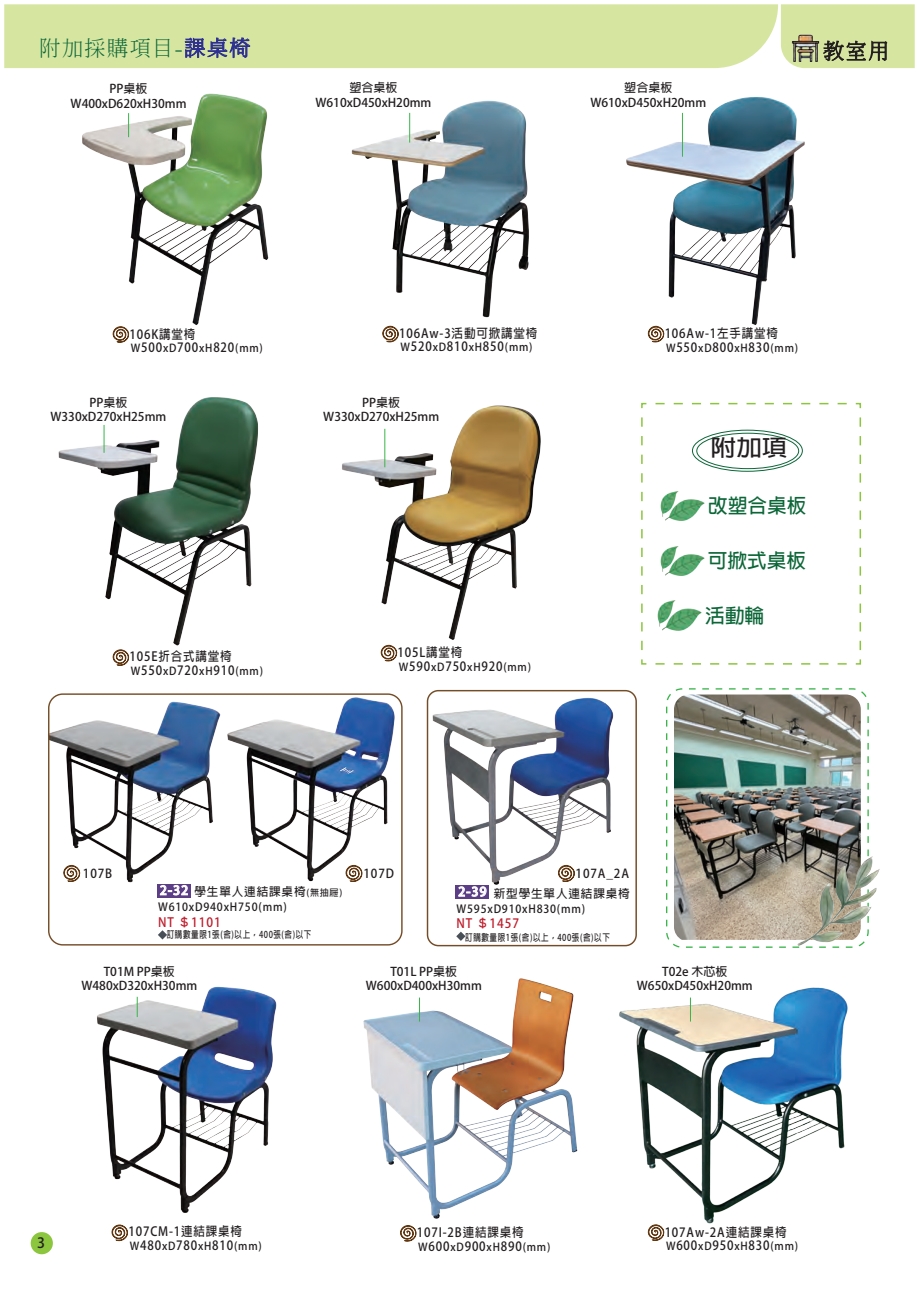
<style>
.page{position:relative;width:919px;height:1289px;background:#fff}
.page>*{position:absolute;margin:0;border:0;box-sizing:border-box;transform-origin:0 0}
.t1{font:700 22.5px "Adobe Fan Heiti Std";color:#231f20;scale:1.14 1}
.t2{font:300 21px "Adobe Ming Std";letter-spacing:.075em;color:#0c6638}
.t3{font:700 19.65px "Adobe Fan Heiti Std";color:#0c6638}
.t4{font:700 14.1px "Adobe Fan Heiti Std";color:#231f20}
.t5{font:700 12.75px "Adobe Fan Heiti Std";letter-spacing:.075em;color:#231f20;scale:.9 1}
.t6{font:700 12.75px "Adobe Fan Heiti Std";letter-spacing:.075em;color:#be1d2c;scale:.93 1}
.t7{font:700 12.3px "Adobe Fan Heiti Std";letter-spacing:.075em;color:#231f20;scale:.94 1}
.t8{font:700 12.3px "Adobe Fan Heiti Std";color:#fff}
.t9{font:700 12px/14.4px "Adobe Fan Heiti Std";color:#231f20;text-align:center}
.t10{font:700 11.85px "Adobe Fan Heiti Std";letter-spacing:.075em;color:#231f20}
.t11{font:700 11.25px "Adobe Fan Heiti Std";letter-spacing:.075em;color:#231f20;scale:.94 1}
.t12{font:700 10.95px "Adobe Fan Heiti Std";letter-spacing:.075em;color:#231f20;scale:.95 1}
.t13{font:700 9.45px "Adobe Fan Heiti Std";letter-spacing:.075em;color:#231f20;scale:.8 1}
.s1{color:#2e3092}
.s2{font-size:12.75px}
.s3{font-size:9.3px}
</style>
<div class="page">
<div style="left:4px;top:4px;width:774px;height:64px;background:#d6e6a1"></div>
<svg style="left:185px;top:37px;width:65px;height:21px"></svg>
<svg style="left:780px;top:4px;width:134px;height:64px;background:#c9d89a"></svg>
<img style="left:791px;top:33px;width:29px;height:30px">
<svg style="left:380px;top:644px;width:18px;height:18px"></svg>
<svg style="left:647px;top:332px;width:18px;height:11px"></svg>
<svg style="left:382px;top:325px;width:17px;height:18px"></svg>
<img style="left:626px;top:97px;width:179px;height:235px">
<svg style="left:157px;top:895px;width:34px;height:2px"></svg>
<svg style="left:158px;top:930px;width:9px;height:9px"></svg>
<div style="left:455px;top:885px;width:34px;height:14px;background:#5b3e86"></div>
<svg style="left:458px;top:892px;width:29px;height:5px"></svg>
<img style="left:234px;top:694px;width:162px;height:188px">
<div style="left:666px;top:688px;width:202px;height:259px;border:1px dashed #3ab54a;border-radius:16px"></div>
<img style="left:674px;top:694px;width:186px;height:245px">
<img style="left:787px;top:833px;width:93px;height:115px">
<img style="left:426px;top:689px;width:200px;height:203px">
<img style="left:50px;top:695px;width:184px;height:200px">
<div style="left:427px;top:690px;width:210px;height:256px;border:1px solid #744c27;border-radius:11px"></div>
<div style="left:48px;top:693px;width:354px;height:252px;border:1px solid #744c27;border-radius:14px"></div>
<svg style="left:62px;top:864px;width:19px;height:18px"></svg>
<svg style="left:345px;top:864px;width:18px;height:18px"></svg>
<svg style="left:557px;top:864px;width:18px;height:18px"></svg>
<img style="left:58px;top:397px;width:200px;height:249px">
<svg style="left:112px;top:649px;width:18px;height:17px"></svg>
<svg style="left:111px;top:1224px;width:17px;height:17px"></svg>
<svg style="left:112px;top:327px;width:18px;height:16px"></svg>
<svg style="left:400px;top:1225px;width:17px;height:16px"></svg>
<svg style="left:647px;top:1228px;width:18px;height:13px"></svg>
<img style="left:82px;top:93px;width:187px;height:234px">
<svg style="left:641px;top:659px;width:205px;height:6px"></svg>
<svg style="left:641px;top:402px;width:6px;height:248px"></svg>
<svg style="left:655px;top:402px;width:206px;height:7px"></svg>
<svg style="left:855px;top:417px;width:6px;height:248px"></svg>
<div style="left:696px;top:433px;width:102px;height:36px;border:1px solid #0c6638;border-radius:50%"></div>
<div style="left:692px;top:430px;width:110px;height:41px;border:1px solid #0c6638;border-radius:50%"></div>
<img style="left:660px;top:491px;width:45px;height:30px">
<img style="left:660px;top:546px;width:45px;height:30px">
<img style="left:657px;top:600px;width:45px;height:31px">
<img style="left:97px;top:986px;width:180px;height:227px">
<img style="left:344px;top:931px;width:293px;height:288px">
<img style="left:610px;top:978px;width:238px;height:250px">
<div style="left:31px;top:1231px;width:22px;height:23px;background:#8bc63e;border-radius:50%"></div>
<img style="left:342px;top:405px;width:199px;height:235px">
<img style="left:351px;top:100px;width:178px;height:218px">
<svg style="left:128px;top:113px;width:1px;height:24px"></svg>
<hr style="left:384px;top:429px;width:1px;height:38px;background:#3ab54a">
<svg style="left:104px;top:425px;width:1px;height:28px"></svg>
<svg style="left:137px;top:996px;width:1px;height:21px"></svg>
<svg style="left:419px;top:997px;width:1px;height:24px"></svg>
<svg style="left:690px;top:997px;width:1px;height:24px"></svg>
<hr style="left:682px;top:113px;width:1px;height:44px;background:#3ab54a">
<hr style="left:409px;top:113px;width:1px;height:30px;background:#3ab54a">
<h2 class="t2" style="left:39px;top:36px;width:213px">附加採購項目-<span class="s1">課桌椅</span></h2>
<p class="t9" style="left:71px;top:82px;width:117px">PP桌板<br>W400xD620xH30mm</p>
<p class="t9" style="left:315px;top:81px;width:117px">塑合桌板<br>W610xD450xH20mm</p>
<p class="t9" style="left:590px;top:81px;width:117px">塑合桌板<br>W610xD450xH20mm</p>
<p class="t5" style="left:129px;top:326px;width:75px">106K講堂椅</p>
<p class="t12" style="left:131px;top:341px;width:141px">W<span class="s2">500</span>xD<span class="s2">700</span>xH<span class="s2">820</span>(mm)</p>
<p class="t5" style="left:399px;top:326px;width:155px">106Aw-3活動可掀講堂椅</p>
<p class="t12" style="left:400px;top:341px;width:141px">W<span class="s2">520</span>xD<span class="s2">810</span>xH<span class="s2">850</span>(mm)</p>
<p class="t5" style="left:664px;top:326px;width:127px">106Aw-1左手講堂椅</p>
<p class="t12" style="left:666px;top:341px;width:141px">W<span class="s2">550</span>xD<span class="s2">800</span>xH<span class="s2">830</span>(mm)</p>
<p class="t9" style="left:50px;top:395px;width:117px">PP桌板<br>W330xD270xH25mm</p>
<p class="t9" style="left:323px;top:395px;width:117px">PP桌板<br>W330xD270xH25mm</p>
<h1 class="t1" style="left:711px;top:434px;width:69px">附加項</h1>
<h3 class="t3" style="left:708px;top:494px;width:100px">改塑合桌板</h3>
<h3 class="t3" style="left:707px;top:549px;width:100px">可掀式桌板</h3>
<h3 class="t3" style="left:705px;top:603px;width:61px">活動輪</h3>
<p class="t5" style="left:130px;top:648px;width:115px">105E折合式講堂椅</p>
<p class="t12" style="left:131px;top:664px;width:141px">W<span class="s2">550</span>xD<span class="s2">720</span>xH<span class="s2">910</span>(mm)</p>
<p class="t5" style="left:397px;top:645px;width:74px">105L講堂椅</p>
<p class="t12" style="left:399px;top:660px;width:141px">W<span class="s2">590</span>xD<span class="s2">750</span>xH<span class="s2">920</span>(mm)</p>
<p class="t7" style="left:83px;top:866px;width:33px">107B</p>
<p class="t7" style="left:363px;top:866px;width:34px">107D</p>
<p class="t7" style="left:575px;top:866px;width:58px">107A_2A</p>
<p class="t8" style="left:160px;top:883px;width:30px">2-32</p>
<p class="t13" style="left:167px;top:929px;width:182px">訂購數量限1張(含)以上，400張(含)以下</p>
<p class="t10" style="left:194px;top:884px;width:149px">學生單人連結課桌椅<span class="s3">(無抽屜)</span></p>
<p class="t11" style="left:158px;top:899px;width:138px">W610xD940xH750(mm)</p>
<p class="t6" style="left:158px;top:914px;width:69px">NT ＄1101</p>
<p class="t8" style="left:458px;top:884px;width:30px">2-39</p>
<p class="t13" style="left:465px;top:931px;width:182px">訂購數量限1張(含)以上，400張(含)以下</p>
<p class="t10" style="left:493px;top:886px;width:137px">新型學生單人連結課桌椅</p>
<p class="t11" style="left:456px;top:902px;width:138px">W595xD910xH830(mm)</p>
<p class="t6" style="left:456px;top:915px;width:69px">NT ＄1457</p>
<p class="t9" style="left:81px;top:964px;width:117px">T01M PP桌板<br>W480xD320xH30mm</p>
<p class="t9" style="left:366px;top:964px;width:117px">T01L PP桌板<br>W600xD400xH30mm</p>
<p class="t9" style="left:636px;top:964px;width:117px">T02e 木芯板<br>W650xD450xH20mm</p>
<p class="t4" style="left:37px;top:1234px;width:9px">3</p>
<p class="t5" style="left:128px;top:1223px;width:128px">107CM-1連結課桌椅</p>
<p class="t12" style="left:130px;top:1239px;width:141px">W<span class="s2">480</span>xD<span class="s2">780</span>xH<span class="s2">810</span>(mm)</p>
<p class="t5" style="left:417px;top:1224px;width:120px">107I-2B連結課桌椅</p>
<p class="t12" style="left:418px;top:1240px;width:141px">W<span class="s2">600</span>xD<span class="s2">900</span>xH<span class="s2">890</span>(mm)</p>
<p class="t5" style="left:664px;top:1224px;width:137px">107Aw-2A連結課桌椅</p>
<p class="t12" style="left:666px;top:1239px;width:141px">W<span class="s2">600</span>xD<span class="s2">950</span>xH<span class="s2">830</span>(mm)</p>
</div>
